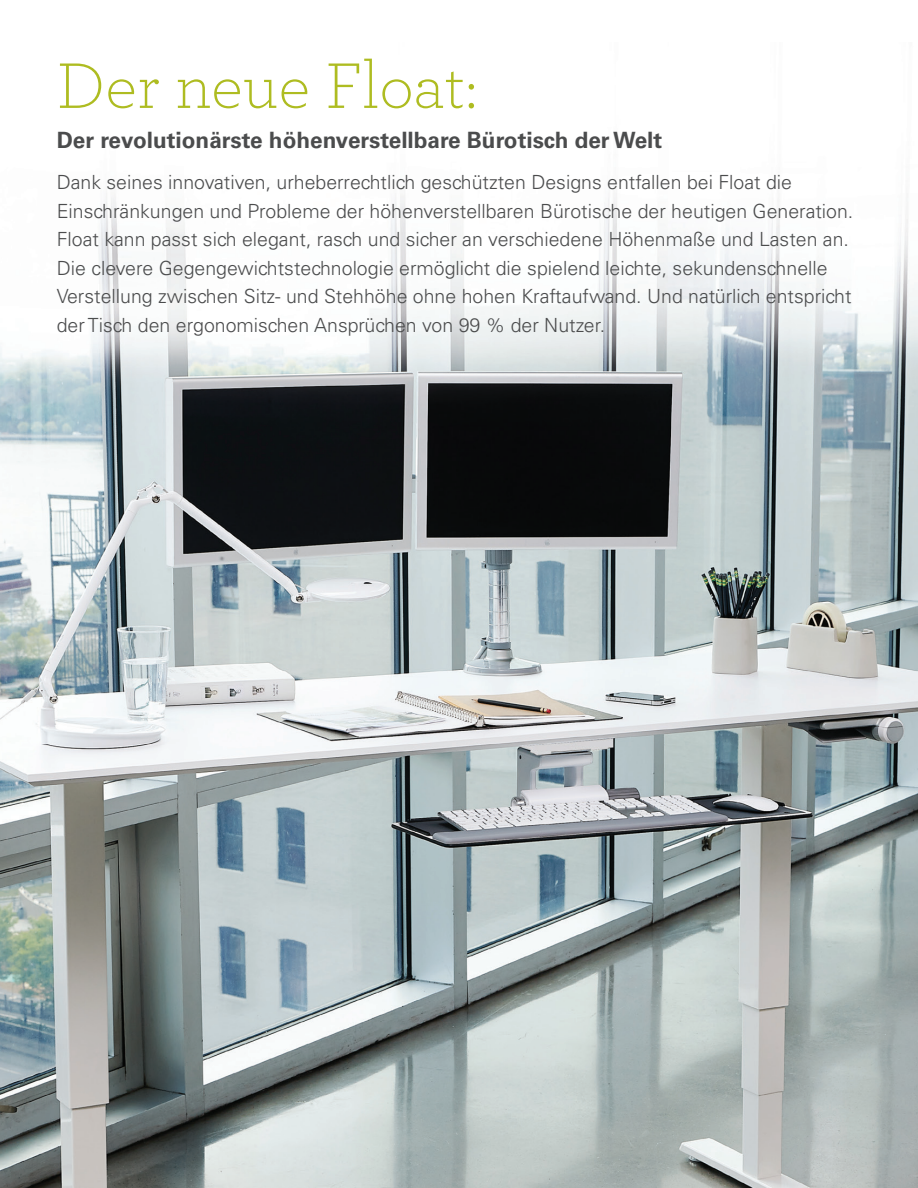
<style>
.page{position:relative;width:918px;height:1188px;background:#fff}
.page>*{position:absolute;margin:0;border:0;box-sizing:border-box;transform-origin:0 0}
.t1{font:300 67.5px "Archer";letter-spacing:-.005em;color:#aebc21}
.t2{font:700 22.5px "Univers LT Std";color:#4b4c4d}
.t3{font:300 19.5px/28.5px "Univers LT Std";color:#4b4c4d}
</style>
<div class="page">
<img style="left:0;top:193px;width:918px;height:995px">
<p class="t1" style="left:57px;top:41px;width:422px">Der neue Float:</p>
<p class="t2" style="left:57px;top:127px;width:607px">Der revolutionärste höhenverstellbare Bürotisch der Welt</p>
<p class="t3" style="left:57px;top:168px;width:798px">Dank seines innovativen, urheberrechtlich geschützten Designs entfallen bei Float die Einschränkungen und Probleme der höhenverstellbaren Bürotische der heutigen Generation.<br>Float kann passt sich elegant, rasch und sicher an verschiedene Höhenmaße und Lasten an.<br>Die clevere Gegengewichtstechnologie ermöglicht die spielend leichte, sekundenschnelle Verstellung zwischen Sitz- und Stehhöhe ohne hohen Kraftaufwand. Und natürlich entspricht der Tisch den ergonomischen Ansprüchen von 99 % der Nutzer.</p>
</div>
